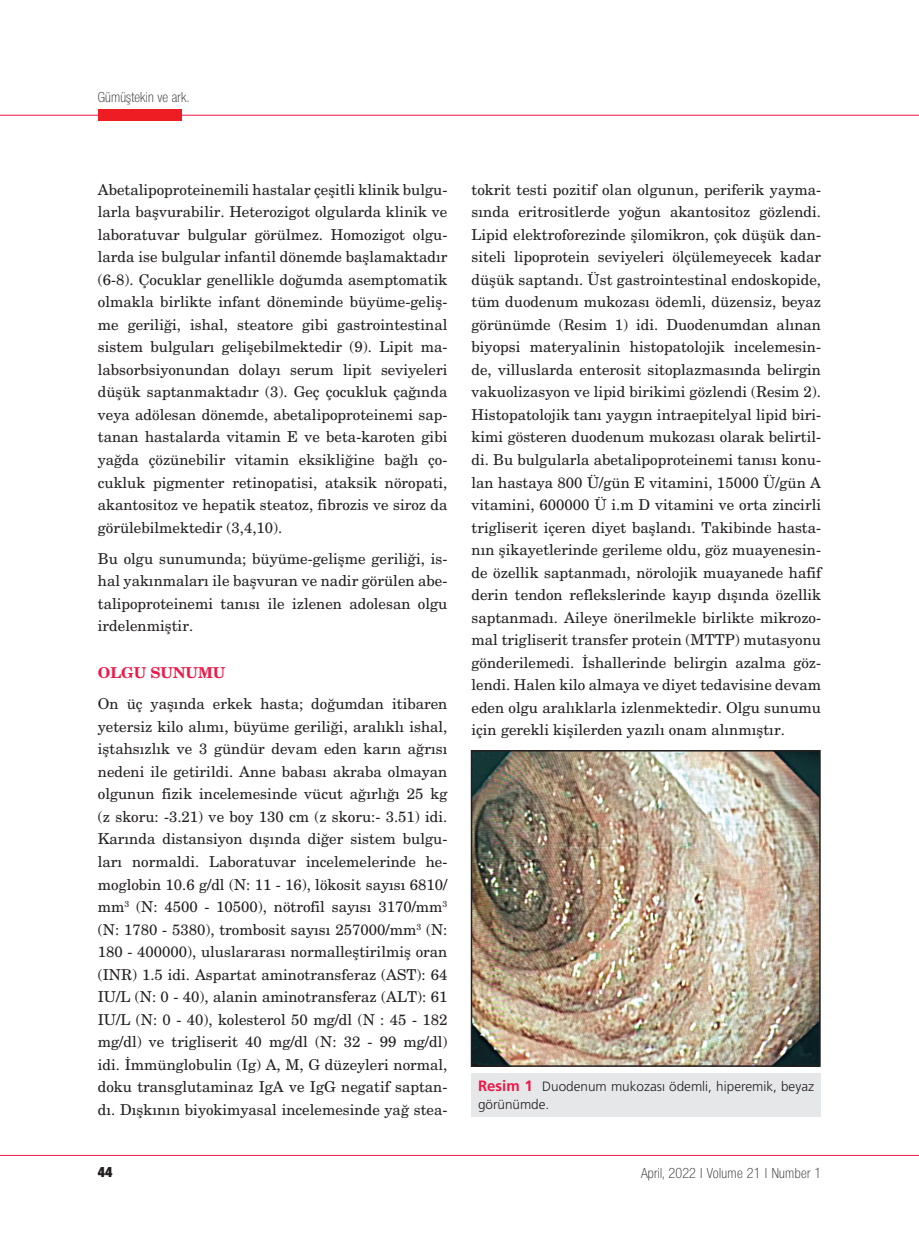
<style>
.page{position:relative;width:919px;height:1238px;background:#fff}
.page>*{position:absolute;margin:0;border:0;box-sizing:border-box;transform-origin:0 0}
.t1{font:500 15px/22.5px "New Century Schoolbook OTF";color:#231f20;text-align:justify}
.t2{font:15px "Sans Thin Condensed DTC";letter-spacing:.01em;color:#231f20}
.t3{font:700 15px "New Century Schoolbook OTF";color:#ed1845}
.t4{font:900 15px "Sans";color:#231f20}
.t5{font:300 13.5px/18px "Frutiger";color:#231f20}
.s1{font-weight:700;font-size:15px;color:#ed1845}
.s2{font-family:"Sans";font-weight:300;color:#6c6d70}
</style>
<div class="page">
<hr style="left:0;top:1154px;width:918px;height:1px;background:#ed1845">
<hr style="left:0;top:115px;width:918px;height:1px;background:#ed1845">
<div style="left:98px;top:110px;width:83px;height:11px;background:#ee1d23"></div>
<img style="left:473px;top:753px;width:344px;height:310px">
<div style="left:470px;top:750px;width:350px;height:316px;border:2px solid #231f20"></div>
<div style="left:471px;top:1073px;width:350px;height:43px;background:#e6e7e9"></div>
<p class="t2" style="left:98px;top:89px;width:93px">Gümüştekin ve ark.</p>
<p class="t1" style="left:98px;top:178px;width:351px">Abetalipoproteinemili hastalar çeşitli klinik bulgu&shy;larla başvurabilir. Heterozigot olgularda klinik ve laboratuvar bulgular görülmez. Homozigot olgu&shy;larda ise bulgular infantil dönemde başlamaktadır (6-8). Çocuklar genellikle doğumda asemptomatik olmakla birlikte infant döneminde büyüme-geliş&shy;me geriliği, ishal, steatore gibi gastrointestinal sistem bulguları gelişebilmektedir (9). Lipit ma&shy;labsorbsiyonundan dolayı serum lipit seviyeleri düşük saptanmaktadır (3). Geç çocukluk çağında veya adölesan dönemde, abetalipoproteinemi sap&shy;tanan hastalarda vitamin E ve beta-karoten gibi yağda çözünebilir vitamin eksikliğine bağlı ço&shy;cukluk pigmenter retinopatisi, ataksik nöropati, akantositoz ve hepatik steatoz, fibrozis ve siroz da görülebilmektedir (3,4,10).</p>
<p class="t1" style="left:98px;top:547px;width:351px">Bu olgu sunumunda; büyüme-gelişme geriliği, is&shy;hal yakınmaları ile başvuran ve nadir görülen abe&shy;talipoproteinemi tanısı ile izlenen adolesan olgu irdelenmiştir.</p>
<p class="t3" style="left:98px;top:663px;width:129px">OLGU SUNUMU</p>
<p class="t1" style="left:98px;top:692px;width:351px">On üç yaşında erkek hasta; doğumdan itibaren yetersiz kilo alımı, büyüme geriliği, aralıklı ishal, iştahsızlık ve 3 gündür devam eden karın ağrısı nedeni ile getirildi. Anne babası akraba olmayan olgunun fizik incelemesinde vücut ağırlığı 25 kg (z skoru: -3.21) ve boy 130 cm (z skoru:- 3.51) idi.<br>Karında distansiyon dışında diğer sistem bulgu&shy;ları normaldi. Laboratuvar incelemelerinde he&shy;moglobin 10.6 g/dl (N: 11 - 16), lökosit sayısı 6810/ mm<sup>3</sup> (N: 4500 - 10500), nötrofil sayısı 3170/mm<sup>3 </sup>(N: 1780 - 5380), trombosit sayısı 257000/mm<sup>3</sup> (N:<br>180 - 400000), uluslararası normalleştirilmiş oran (INR) 1.5 idi. Aspartat aminotransferaz (AST): 64<br>IU/L (N: 0 - 40), alanin aminotransferaz (ALT): 61<br>IU/L (N: 0 - 40), kolesterol 50 mg/dl (N : 45 - 182 mg/dl) ve trigliserit 40 mg/dl (N: 32 - 99 mg/dl) idi. İmmünglobulin (Ig) A, M, G düzeyleri normal, doku transglutaminaz IgA ve IgG negatif saptan&shy;dı. Dışkının biyokimyasal incelemesinde yağ stea-</p>
<p class="t1" style="left:471px;top:178px;width:351px">tokrit testi pozitif olan olgunun, periferik yayma&shy;sında eritrositlerde yoğun akantositoz gözlendi.<br>Lipid elektroforezinde şilomikron, çok düşük dan&shy;siteli lipoprotein seviyeleri ölçülemeyecek kadar düşük saptandı. Üst gastrointestinal endoskopide, tüm duodenum mukozası ödemli, düzensiz, beyaz görünümde (Resim 1) idi. Duodenumdan alınan biyopsi materyalinin histopatolojik incelemesin&shy;de, villuslarda enterosit sitoplazmasında belirgin vakuolizasyon ve lipid birikimi gözlendi (Resim 2).<br>Histopatolojik tanı yaygın intraepitelyal lipid biri&shy;kimi gösteren duodenum mukozası olarak belirtil&shy;di. Bu bulgularla abetalipoproteinemi tanısı konu&shy;lan hastaya 800 Ü/gün E vitamini, 15000 Ü/gün A vitamini, 600000 Ü i.m D vitamini ve orta zincirli trigliserit içeren diyet başlandı. Takibinde hasta&shy;nın şikayetlerinde gerileme oldu, göz muayenesin&shy;de özellik saptanmadı, nörolojik muayanede hafif derin tendon reflekslerinde kayıp dışında özellik saptanmadı. Aileye önerilmekle birlikte mikrozo&shy;mal trigliserit transfer protein (MTTP) mutasyonu gönderilemedi. İshallerinde belirgin azalma göz&shy;lendi. Halen kilo almaya ve diyet tedavisine devam eden olgu aralıklarla izlenmektedir. Olgu sunumu için gerekli kişilerden yazılı onam alınmıştır.</p>
<p class="t5" style="left:478px;top:1077px;width:337px"><span class="s1">Resim 1</span> Duodenum mukozası ödemli, hiperemik, beyaz görünümde.</p>
<p class="t4" style="left:98px;top:1163px;width:16px">44</p>
<p class="t2" style="left:641px;top:1164px;width:182px">April, 2022 <span class="s2">l</span> Volume 21 <span class="s2">l</span> Number 1</p>
</div>
